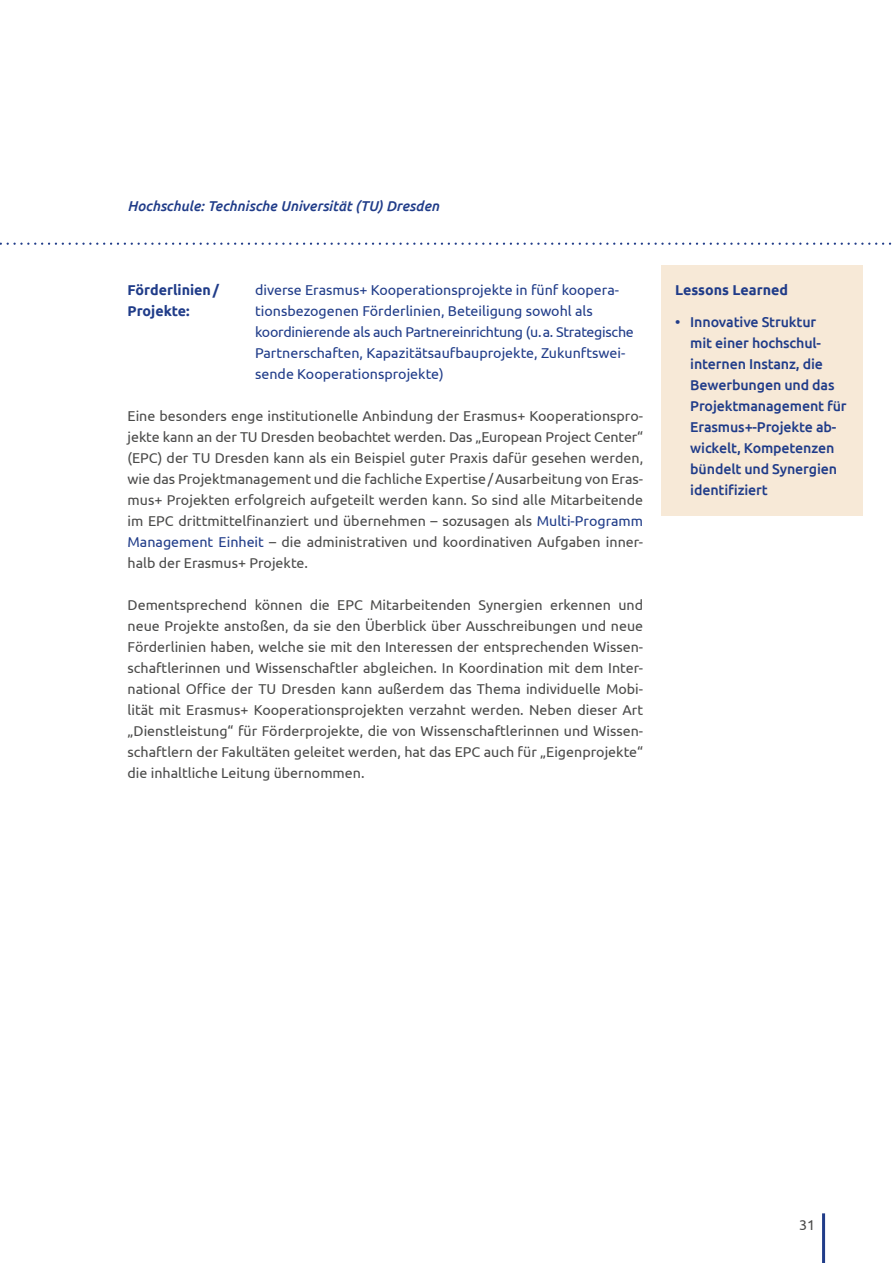
<style>
.page{position:relative;width:893px;height:1263px;background:#fff}
.page>*{position:absolute;margin:0;border:0;box-sizing:border-box;transform-origin:0 0}
.t1{font:14.25px/21px "Ubuntu";color:#4a4a49;text-align:justify}
.t2{font:14.25px/21px "Ubuntu";color:#203c89}
.t3{font:500 14.25px/21px "Ubuntu";letter-spacing:-.01em;color:#203c89}
.t4{font:italic 500 14.25px "Ubuntu";color:#203c89}
.t5{font:700 14.25px/21px "Ubuntu";color:#203c89}
.s1{color:#203c89}
</style>
<div class="page">
<hr style="left:822px;top:1213px;width:3px;height:50px;background:#203c89">
<div style="left:662px;top:265px;width:201px;height:251px;background:#f7e9d7"></div>
<svg style="left:0;top:243px;width:892px;height:2px"></svg>
<p class="t4" style="left:128px;top:197px;width:313px">Hochschule: Technische Universität (TU) Dresden</p>
<p class="t5" style="left:128px;top:279px;width:93px">Förderlinien/<br>Projekte:</p>
<p class="t2" style="left:255px;top:279px;width:380px">diverse Erasmus+ Kooperationsprojekte in fünf koopera&shy;tionsbezogenen Förderlinien, Beteiligung sowohl als koordinierende als auch Partnereinrichtung (u.a. Strategische Partnerschaften, Kapazitätsaufbauprojekte, Zukunftswei&shy;sende Kooperationsprojekte)</p>
<p class="t1" style="left:128px;top:405px;width:517px">Eine besonders enge institutionelle Anbindung der Erasmus+ Kooperationspro&shy;jekte kann an der TU Dresden beobachtet werden. Das „European Project Center“ (EPC) der TU Dresden kann als ein Beispiel guter Praxis dafür gesehen werden, wie das Projektmanagement und die fachliche Expertise/Ausarbeitung von Eras&shy;mus+ Projekten erfolgreich aufgeteilt werden kann. So sind alle Mitarbeitende im EPC drittmittelfinanziert und übernehmen – sozusagen als <span class="s1">Multi-Programm Management Einheit</span> – die administrativen und koordinativen Aufgaben inner&shy;halb der Erasmus+ Projekte.</p>
<p class="t1" style="left:128px;top:594px;width:517px">Dementsprechend können die EPC Mitarbeitenden Synergien erkennen und neue Projekte anstoßen, da sie den Überblick über Ausschreibungen und neue Förderlinien haben, welche sie mit den Interessen der entsprechenden Wissen&shy;schaftlerinnen und Wissenschaftler abgleichen. In Koordination mit dem Inter&shy;national Office der TU Dresden kann außerdem das Thema individuelle Mobi&shy;lität mit Erasmus+ Kooperationsprojekten verzahnt werden. Neben dieser Art „Dienstleistung“ für Förderprojekte, die von Wissenschaftlerinnen und Wissen&shy;schaftlern der Fakultäten geleitet werden, hat das EPC auch für „Eigenprojekte“ die inhaltliche Leitung übernommen.</p>
<p class="t5" style="left:675px;top:279px;width:115px">Lessons Learned</p>
<p class="t3" style="left:690px;top:310px;width:158px;text-indent:-15px">• Innovative Struktur<br>mit einer hochschul&shy;internen Instanz, die<br>Bewerbungen und das<br>Projektmanagement für<br>Erasmus+-Projekte ab&shy;wickelt, Kompetenzen bündelt und Synergien identifiziert</p>
<p class="t1" style="left:799px;top:1214px;width:18px">31</p>
</div>
